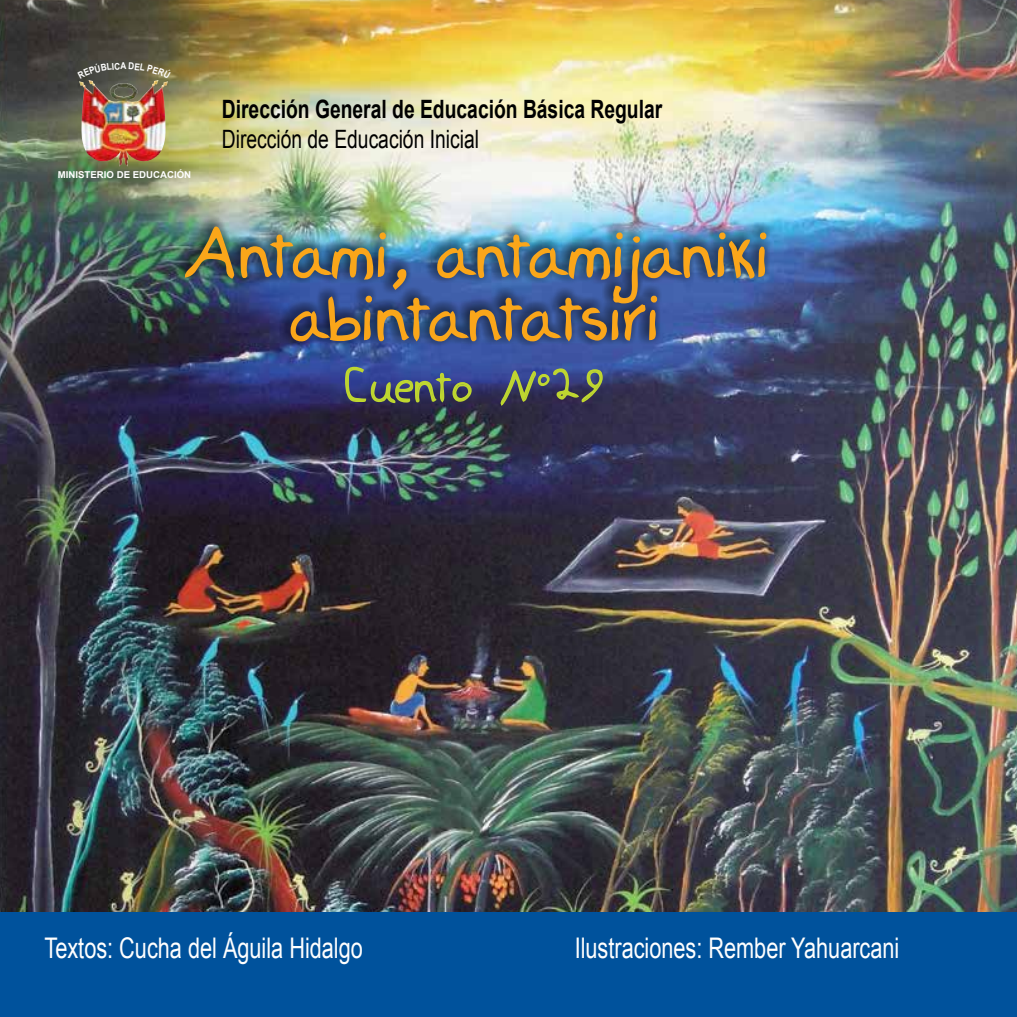
<style>
.page{position:relative;width:1017px;height:1017px;background:#fff}
.page>*{position:absolute;margin:0;border:0;box-sizing:border-box;transform-origin:0 0}
.t1{font:69.48px/63.2px "Ambers Hand";letter-spacing:-.01em;color:#faa61a;text-align:center}
.t2{font:47.43px "Ambers Hand";color:#bfd730}
.t3{font:28.53px "Arial";color:#fff;scale:.76 1}
.t4{font:700 25.2px "Arial";color:#000;scale:.76 1}
.t5{font:25.2px "Arial";color:#000;scale:.76 1}
.t6{font:700 9.45px "Arial";color:#fff}
.t7{font:700 9.45px "Arial";color:#fff;scale:.86 1}
</style>
<div class="page">
<img style="left:0;top:0;width:1017px;height:912px">
<div style="left:0;top:912px;width:1017px;height:105px;background:#00529c"></div>
<div style="left:173px;top:215px;width:599px;height:132px;background:#000;opacity:.75"></div>
<img style="left:184px;top:225px;width:583px;height:118px">
<svg style="left:344px;top:366px;width:128px;height:38px;background:#4d5b71"></svg>
<svg style="left:500px;top:368px;width:104px;height:39px;background:#4d5460"></svg>
<img style="left:79px;top:80px;width:89px;height:87px">
<svg style="left:77px;top:62px;width:43px;height:17px"></svg>
<svg style="left:129px;top:62px;width:42px;height:17px"></svg>
<p class="t7" style="left:120px;top:60px;width:8px">A</p>
<p class="t6" style="left:58px;top:169px;width:135px">MINISTERIO DE EDUCACIÓN</p>
<p class="t4" style="left:222px;top:92px;width:581px">Dirección General de Educación Básica Regular</p>
<p class="t5" style="left:222px;top:123px;width:340px">Dirección de Educación Inicial</p>
<h1 class="t1" style="left:180px;top:222px;width:590px">Antami, antamijaniki abintantatsiri</h1>
<h2 class="t2" style="left:341px;top:352px;width:262px">Cuento N<sup>o</sup>29</h2>
<p class="t3" style="left:45px;top:929px;width:420px">Textos: Cucha del Águila Hidalgo</p>
<p class="t3" style="left:575px;top:929px;width:429px">Ilustraciones: Rember Yahuarcani</p>
</div>
